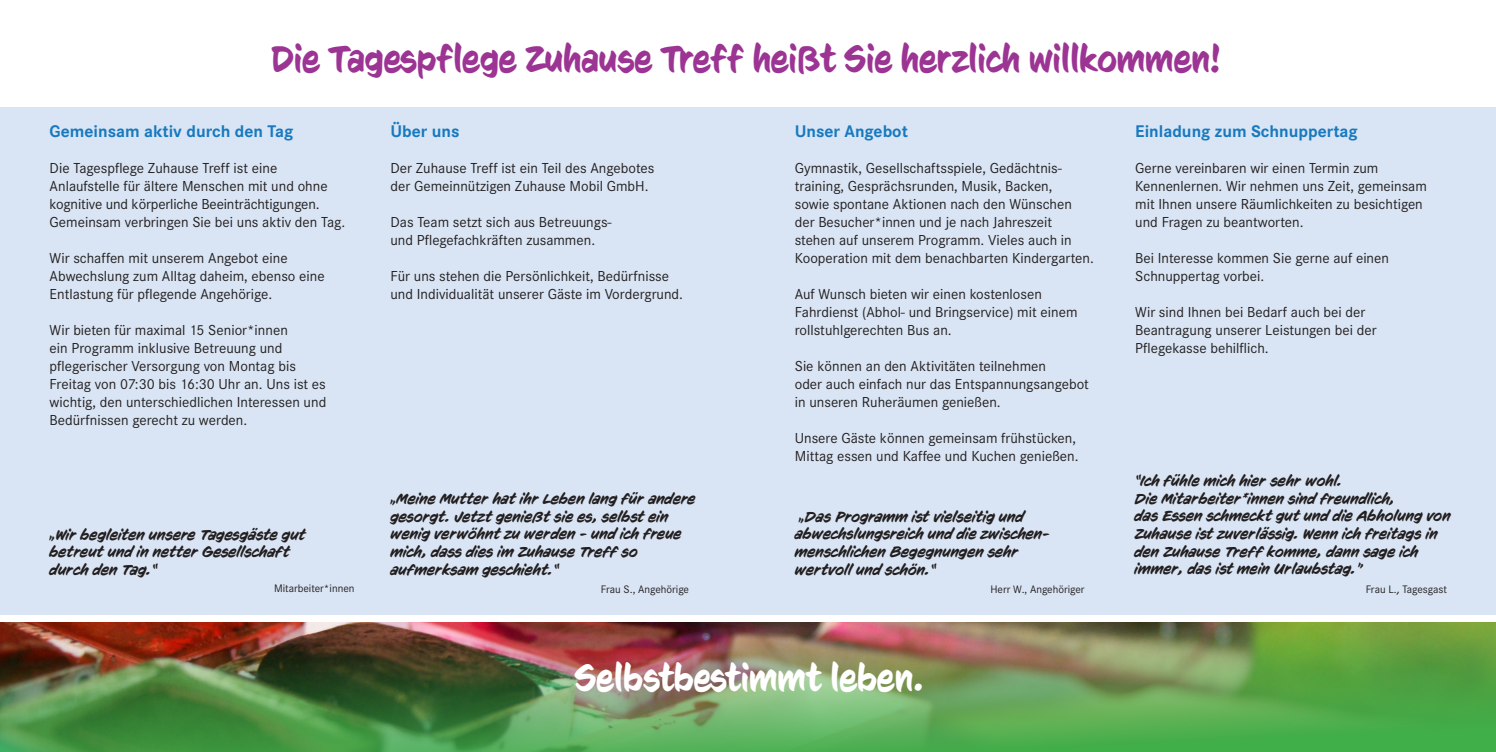
<style>
.page{position:relative;width:1496px;height:752px;background:#fff}
.page>*{position:absolute;margin:0;border:0;box-sizing:border-box;transform-origin:0 0}
.Überschrift_1{font:37.5px "CC Sign Language";color:#9c3493}
.t1{font:37.5px "CC Sign Language";color:#fff}
.t2{font:700 17.5px "Corporate S";color:#1779bf}
.t3{font:15px/18px "Corporate S";color:#231f20}
.t4{font:italic 15px/17.5px "CC Sign Language";color:#231f20}
.t5{font:11.25px "Corporate S";color:#231f20}
.s1{font-family:"Market Pro"}
</style>
<div class="page">
<div style="left:0;top:107px;width:1495px;height:507px;background:#d9e5f4"></div>
<img style="left:0;top:622px;width:1495px;height:129px">
<p class="Überschrift_1" style="left:271px;top:39px;width:952px">Die Tagespflege Zuhause Treff heißt Sie herzlich willkommen!</p>
<p class="t2" style="left:50px;top:121px;width:245px">Gemeinsam aktiv durch den Tag</p>
<p class="t3" style="left:50px;top:159px;width:229px">Die Tagespflege Zuhause Treff ist eine</p>
<p class="t3" style="left:50px;top:177px;width:279px">Anlaufstelle für ältere Menschen mit und ohne</p>
<p class="t3" style="left:50px;top:195px;width:271px">kognitive und körperliche Beeinträchtigungen.</p>
<p class="t3" style="left:50px;top:213px;width:297px">Gemeinsam verbringen Sie bei uns aktiv den Tag.</p>
<p class="t3" style="left:50px;top:249px;width:239px">Wir schaffen mit unserem Angebot eine</p>
<p class="t3" style="left:50px;top:267px;width:276px">Abwechslung zum Alltag daheim, ebenso eine</p>
<p class="t3" style="left:50px;top:285px;width:224px">Entlastung für pflegende Angehörige.</p>
<p class="t3" style="left:50px;top:321px;width:240px">Wir bieten für maximal 15 Senior*innen</p>
<p class="t3" style="left:50px;top:339px;width:234px">ein Programm inklusive Betreuung und</p>
<p class="t3" style="left:50px;top:357px;width:248px">pflegerischer Versorgung von Montag bis</p>
<p class="t3" style="left:50px;top:375px;width:278px">Freitag von 07:30 bis 16:30 Uhr an. Uns ist es</p>
<p class="t3" style="left:50px;top:393px;width:278px">wichtig, den unterschiedlichen Interessen und</p>
<p class="t3" style="left:50px;top:411px;width:199px">Bedürfnissen gerecht zu werden.</p>
<p class="t4" style="left:50px;top:525px;width:257px">„Wir begleiten unsere Tagesgäste gut</p>
<p class="t4" style="left:50px;top:543px;width:242px">betreut und in netter Gesellschaft</p>
<p class="t4" style="left:50px;top:560px;width:108px">durch den Tag.“</p>
<p class="t5" style="left:274px;top:581px;width:82px">Mitarbeiter*innen</p>
<p class="t2" style="left:390px;top:121px;width:71px">Über uns</p>
<p class="t3" style="left:390px;top:159px;width:265px">Der Zuhause Treff ist ein Teil des Angebotes</p>
<p class="t3" style="left:390px;top:177px;width:259px">der Gemeinnützigen Zuhause Mobil GmbH.</p>
<p class="t3" style="left:390px;top:213px;width:223px">Das Team setzt sich aus Betreuungs-</p>
<p class="t3" style="left:390px;top:231px;width:206px">und Pflegefachkräften zusammen.</p>
<p class="t3" style="left:390px;top:267px;width:280px">Für uns stehen die Persönlichkeit, Bedürfnisse</p>
<p class="t3" style="left:390px;top:285px;width:294px">und Individualität unserer Gäste im Vordergrund.</p>
<p class="t4" style="left:390px;top:490px;width:307px">„Meine Mutter hat ihr Leben lang für andere gesorgt. Jetzt genießt sie es, selbst ein</p>
<p class="t4" style="left:390px;top:525px;width:293px">wenig verwöhnt zu werden - und ich freue mich, dass dies im Zuhause Treff so</p>
<p class="t4" style="left:390px;top:560px;width:169px">aufmerksam geschieht.“</p>
<p class="t5" style="left:601px;top:582px;width:90px">Frau S., Angehörige</p>
<p class="t2" style="left:794px;top:121px;width:115px">Unser Angebot</p>
<p class="t3" style="left:794px;top:159px;width:269px">Gymnastik, Gesellschaftsspiele, Gedächtnis-</p>
<p class="t3" style="left:794px;top:177px;width:259px">training, Gesprächsrunden, Musik, Backen,</p>
<p class="t3" style="left:794px;top:195px;width:279px">sowie spontane Aktionen nach den Wünschen</p>
<p class="t3" style="left:794px;top:213px;width:259px">der Besucher*innen und je nach Jahreszeit</p>
<p class="t3" style="left:794px;top:231px;width:278px">stehen auf unserem Programm. Vieles auch in</p>
<p class="t3" style="left:794px;top:249px;width:300px">Kooperation mit dem benachbarten Kindergarten.</p>
<p class="t3" style="left:794px;top:285px;width:249px">Auf Wunsch bieten wir einen kostenlosen</p>
<p class="t3" style="left:794px;top:303px;width:284px">Fahrdienst (Abhol- und Bringservice) mit einem</p>
<p class="t3" style="left:794px;top:321px;width:158px">rollstuhlgerechten Bus an.</p>
<p class="t3" style="left:794px;top:357px;width:253px">Sie können an den Aktivitäten teilnehmen</p>
<p class="t3" style="left:794px;top:375px;width:296px">oder auch einfach nur das Entspannungsangebot</p>
<p class="t3" style="left:794px;top:393px;width:207px">in unseren Ruheräumen genießen.</p>
<p class="t3" style="left:794px;top:429px;width:283px">Unsere Gäste können gemeinsam frühstücken,</p>
<p class="t3" style="left:794px;top:447px;width:285px">Mittag essen und Kaffee und Kuchen genießen.</p>
<p class="t4" style="left:798px;top:507px;width:226px">„Das Programm ist vielseitig und</p>
<p class="t4" style="left:794px;top:525px;width:257px">abwechslungsreich und die zwischen-</p>
<p class="t4" style="left:794px;top:542px;width:225px">menschlichen Begegnungen sehr</p>
<p class="t4" style="left:794px;top:560px;width:142px">wertvoll und schön.“</p>
<p class="t5" style="left:990px;top:582px;width:96px">Herr W., Angehöriger</p>
<h1 class="t1" style="left:574px;top:657px;width:350px">Selbstbestimmt leben.</h1>
<p class="t2" style="left:1135px;top:121px;width:224px">Einladung zum Schnuppertag</p>
<p class="t3" style="left:1135px;top:159px;width:244px">Gerne vereinbaren wir einen Termin zum</p>
<p class="t3" style="left:1135px;top:177px;width:293px">Kennenlernen. Wir nehmen uns Zeit, gemeinsam mit Ihnen unsere Räumlichkeiten zu besichtigen und Fragen zu beantworten.</p>
<p class="t3" style="left:1135px;top:249px;width:255px">Bei Interesse kommen Sie gerne auf einen</p>
<p class="t3" style="left:1135px;top:267px;width:130px">Schnuppertag vorbei.</p>
<p class="t3" style="left:1135px;top:303px;width:232px">Wir sind Ihnen bei Bedarf auch bei der</p>
<p class="t3" style="left:1135px;top:321px;width:243px">Beantragung unserer Leistungen bei der</p>
<p class="t3" style="left:1135px;top:339px;width:135px">Pflegekasse behilflich.</p>
<p class="t4" style="left:1134px;top:472px;width:209px">“Ich fühle mich hier sehr wohl.</p>
<p class="t4" style="left:1134px;top:490px;width:262px">Die Mitarbeiter*innen sind freundlich,</p>
<p class="t4" style="left:1134px;top:507px;width:318px">das Essen schmeckt gut und die Abholung von</p>
<p class="t4" style="left:1134px;top:525px;width:305px">Zuhause ist zuverlässig. Wenn ich freitags in</p>
<p class="t4" style="left:1134px;top:542px;width:285px">den Zuhause Treff komme, dann sage ich</p>
<p class="t4" style="left:1134px;top:560px;width:229px">immer, das ist mein Urlaubstag.”</p>
<p class="t5" style="left:1365px;top:582px;width:83px">Frau L.<span class="s1">,</span> Tagesgast</p>
</div>
